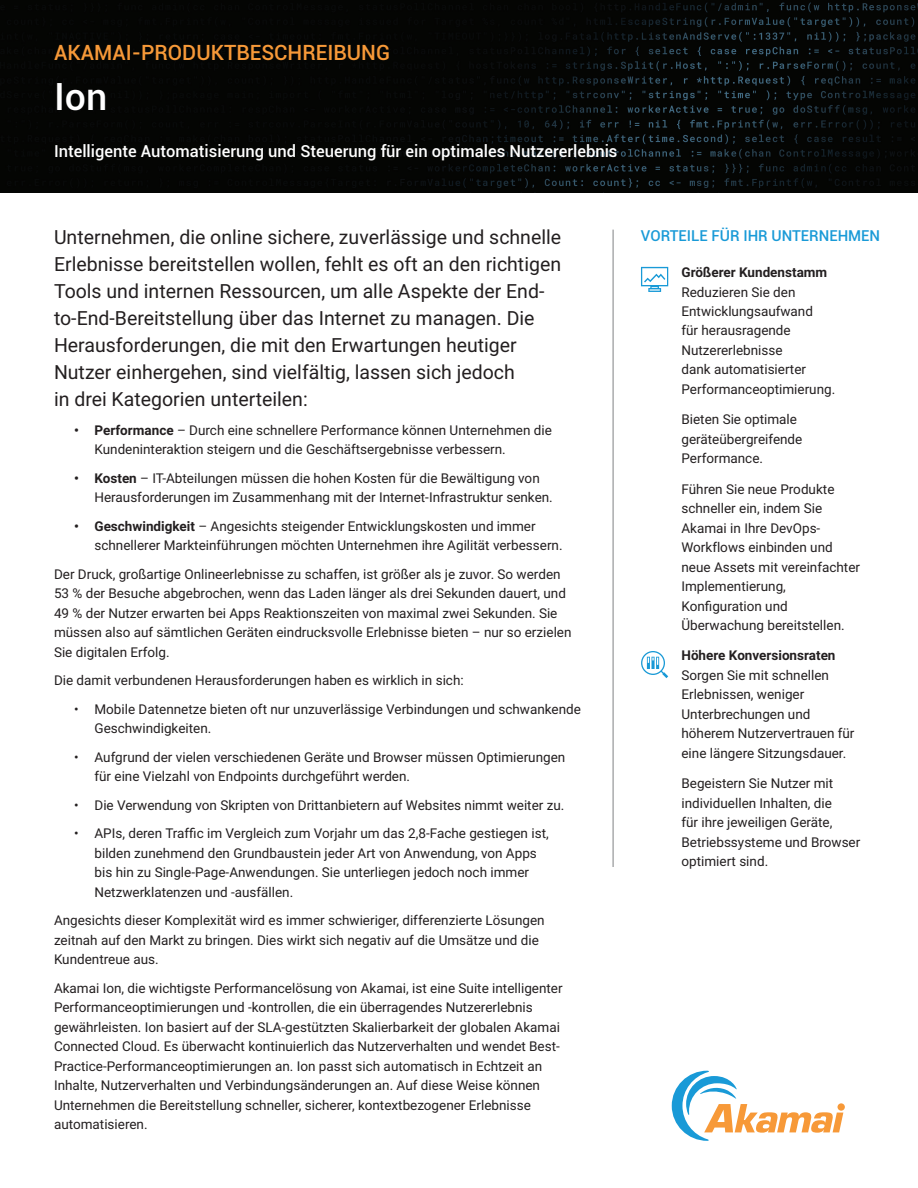
<style>
.page{position:relative;width:918px;height:1188px;background:#fff}
.page>*{position:absolute;margin:0;border:0;box-sizing:border-box;transform-origin:0 0}
.t1{font:500 37.5px "Roboto";color:#fff}
.t2{font:500 21px "Roboto";color:#f79938}
.t3{font:19.5px/27px "Roboto";color:#231f20}
.t4{font:500 16.5px "Roboto";color:#fff}
.t5{font:500 15px "Roboto";color:#199ad7}
.t6{font:13.5px/19.5px "Roboto";color:#231f20}
.t7{font:700 13.5px "Roboto";color:#231f20}
.s1{font-weight:700}
</style>
<div class="page">
<img style="left:0;top:0;width:918px;height:192px">
<svg style="left:672px;top:1071px;width:171px;height:70px"></svg>
<hr style="left:612px;top:230px;width:2px;height:637px;background:#aaabad">
<svg style="left:641px;top:267px;width:27px;height:25px"></svg>
<svg style="left:641px;top:651px;width:27px;height:27px"></svg>
<h2 class="t2" style="left:54px;top:38px;width:338px">AKAMAI-PRODUKTBESCHREIBUNG</h2>
<h1 class="t1" style="left:54px;top:71px;width:55px">Ion</h1>
<p class="t4" style="left:54px;top:139px;width:565px">Intelligente Automatisierung und Steuerung für ein optimales Nutzererlebnis</p>
<p class="t3" style="left:54px;top:223px;width:509px">Unternehmen, die online sichere, zuverlässige und schnelle Erlebnisse bereitstellen wollen, fehlt es oft an den richtigen Tools und internen Ressourcen, um alle Aspekte der End&shy;to-End-Bereitstellung über das Internet zu managen. Die Herausforderungen, die mit den Erwartungen heutiger Nutzer einhergehen, sind vielfältig, lassen sich jedoch<br>in drei Kategorien unterteilen:</p>
<p class="t6" style="left:94px;top:420px;width:459px;text-indent:-20px"><span class="s1">• Performance</span> – Durch eine schnellere Performance können Unternehmen die<br>Kundeninteraktion steigern und die Geschäftsergebnisse verbessern.</p>
<p class="t6" style="left:94px;top:468px;width:460px;text-indent:-20px"><span class="s1">• Kosten</span> – IT-Abteilungen müssen die hohen Kosten für die Bewältigung von<br>Herausforderungen im Zusammenhang mit der Internet-Infrastruktur senken.</p>
<p class="t6" style="left:95px;top:516px;width:470px;text-indent:-20px"><span class="s1">• Geschwindigkeit</span> – Angesichts steigender Entwicklungskosten und immer schnellerer Markteinführungen möchten Unternehmen ihre Agilität verbessern.</p>
<p class="t6" style="left:54px;top:564px;width:519px">Der Druck, großartige Onlineerlebnisse zu schaffen, ist größer als je zuvor. So werden 53 % der Besuche abgebrochen, wenn das Laden länger als drei Sekunden dauert, und 49 % der Nutzer erwarten bei Apps Reaktionszeiten von maximal zwei Sekunden. Sie müssen also auf sämtlichen Geräten eindrucksvolle Erlebnisse bieten – nur so erzielen Sie digitalen Erfolg.</p>
<p class="t6" style="left:54px;top:670px;width:411px">Die damit verbundenen Herausforderungen haben es wirklich in sich:</p>
<p class="t6" style="left:95px;top:699px;width:488px;text-indent:-20px">• Mobile Datennetze bieten oft nur unzuverlässige Verbindungen und schwankende<br>Geschwindigkeiten.</p>
<p class="t6" style="left:95px;top:747px;width:472px;text-indent:-20px">• Aufgrund der vielen verschiedenen Geräte und Browser müssen Optimierungen für eine Vielzahl von Endpoints durchgeführt werden.</p>
<p class="t6" style="left:74px;top:795px;width:492px">• Die Verwendung von Skripten von Drittanbietern auf Websites nimmt weiter zu.</p>
<p class="t6" style="left:95px;top:823px;width:456px;text-indent:-20px">• APIs, deren Traffic im Vergleich zum Vorjahr um das 2,8-Fache gestiegen ist, bilden zunehmend den Grundbaustein jeder Art von Anwendung, von Apps bis hin zu Single-Page-Anwendungen. Sie unterliegen jedoch noch immer Netzwerklatenzen und -ausfällen.</p>
<p class="t6" style="left:54px;top:910px;width:492px">Angesichts dieser Komplexität wird es immer schwieriger, differenzierte Lösungen zeitnah auf den Markt zu bringen. Dies wirkt sich negativ auf die Umsätze und die<br>Kundentreue aus.</p>
<p class="t6" style="left:54px;top:978px;width:510px">Akamai Ion, die wichtigste Performancelösung von Akamai, ist eine Suite intelligenter Performanceoptimierungen und -kontrollen, die ein überragendes Nutzererlebnis gewährleisten. Ion basiert auf der SLA-gestützten Skalierbarkeit der globalen Akamai Connected Cloud. Es überwacht kontinuierlich das Nutzerverhalten und wendet Best-Practice-Performanceoptimierungen an. Ion passt sich automatisch in Echtzeit an Inhalte, Nutzerverhalten und Verbindungsänderungen an. Auf diese Weise können Unternehmen die Bereitstellung schneller, sicherer, kontextbezogener Erlebnisse automatisieren.</p>
<p class="t5" style="left:641px;top:225px;width:241px">VORTEILE FÜR IHR UNTERNEHMEN</p>
<p class="t7" style="left:681px;top:263px;width:147px">Größerer Kundenstamm</p>
<p class="t6" style="left:681px;top:281px;width:155px">Reduzieren Sie den<br>Entwicklungsaufwand<br>für herausragende<br>Nutzererlebnisse<br>dank automatisierter<br>Performanceoptimierung.</p>
<p class="t6" style="left:681px;top:409px;width:122px">Bieten Sie optimale geräteübergreifende<br>Performance.</p>
<p class="t6" style="left:681px;top:478px;width:180px">Führen Sie neue Produkte schneller ein, indem Sie<br>Akamai in Ihre DevOps-<br>Workflows einbinden und neue Assets mit vereinfachter<br>Implementierung,<br>Konfiguration und<br>Überwachung bereitstellen.</p>
<p class="t7" style="left:681px;top:646px;width:156px">Höhere Konversionsraten</p>
<p class="t6" style="left:681px;top:665px;width:175px">Sorgen Sie mit schnellen<br>Erlebnissen, weniger<br>Unterbrechungen und höherem Nutzervertrauen für eine längere Sitzungsdauer.</p>
<p class="t6" style="left:681px;top:773px;width:180px">Begeistern Sie Nutzer mit individuellen Inhalten, die<br>für ihre jeweiligen Geräte,<br>Betriebssysteme und Browser optimiert sind.</p>
</div>
